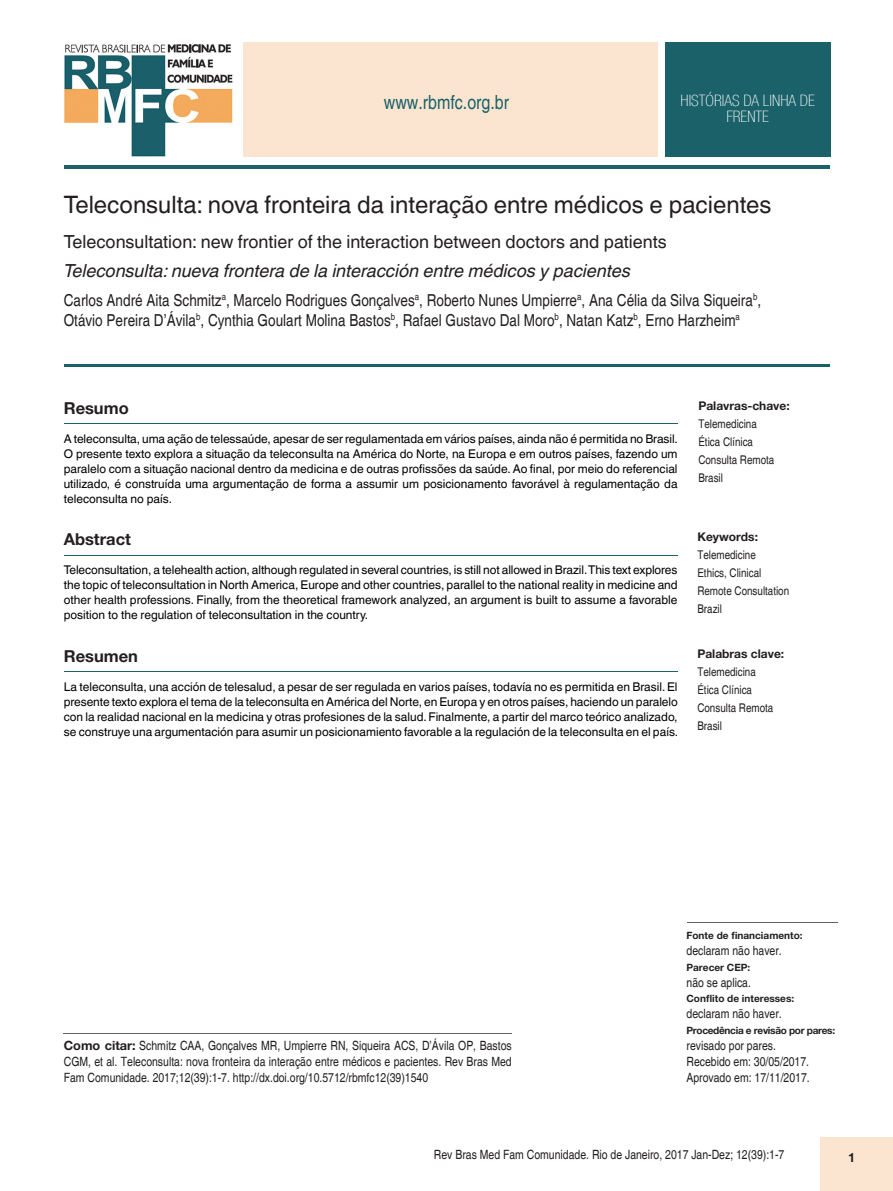
<style>
.page{position:relative;width:893px;height:1191px;background:#fff}
.page>*{position:absolute;margin:0;border:0;box-sizing:border-box;transform-origin:0 0}
.Título{font:24px "Helvetica World";color:#231f20}
.Instituição{font:condensed 19.5px "Helvetica";color:#1a6169}
.Titulo_traduzido{font:18px "Helvetica World";color:#231f20}
.Titulo_traduzido_3{font:italic 18px "Helvetica World";color:#231f20}
.Autor{font:condensed 16.5px/19.8px "Helvetica";color:#231f20}
.RESUMO{font:700 16.5px "Helvetica Neue";color:#231f20}
.Instituição-2{font:100 condensed 15.75px/15.9px "Helvetica Neue LT Com";color:#fff;text-align:center}
.Instituição-3{font:condensed 12.75px/15.9px "Helvetica";color:#231f20;text-align:justify}
.Instituição-4{font:700 12.75px "Helvetica Neue";color:#231f20}
.Abstract{font:12px/15px "Helvetica World";color:#000;text-align:justify}
.Key_words{font:condensed 12px "Helvetica";color:#231f20}
.Key_words-2{font:700 12px "Helvetica Neue";color:#231f20}
.Instituição-5{font:700 10.05px "Helvetica Neue";color:#231f20}
.Instituição-6{font:700 10.05px "Helvetica Neue";letter-spacing:-.03em;color:#231f20}
.s1{font-family:"Helvetica Neue";font-weight:700;font-stretch:normal}
</style>
<div class="page">
<div style="left:821px;top:1137px;width:72px;height:54px;background:#fbe5d0"></div>
<hr style="left:64px;top:165px;width:765px;height:4px;background:#1a6169">
<div style="left:243px;top:43px;width:414px;height:114px;background:#fbe5d0"></div>
<div style="left:665px;top:43px;width:165px;height:114px;background:#1a6169"></div>
<img style="left:64px;top:44px;width:169px;height:113px">
<hr style="left:64px;top:364px;width:765px;height:2px;background:#1a6169">
<hr style="left:64px;top:423px;width:614px;height:1px;background:#1a6169">
<hr style="left:64px;top:555px;width:614px;height:1px;background:#1a6169">
<hr style="left:64px;top:1033px;width:448px;height:1px;background:#636366">
<hr style="left:687px;top:922px;width:151px;height:1px;background:#636366">
<hr style="left:64px;top:671px;width:614px;height:1px;background:#1a6169">
<p class="Instituição" style="left:384px;top:90px;width:127px">www.rbmfc.org.br</p>
<p class="Instituição-2" style="left:680px;top:93px;width:136px">HISTÓRIAS DA LINHA DE<br>FRENTE</p>
<p class="Título" style="left:64px;top:191px;width:709px">Teleconsulta: nova fronteira da interação entre médicos e pacientes</p>
<p class="Titulo_traduzido" style="left:64px;top:231px;width:605px">Teleconsultation: new frontier of the interaction between doctors and patients</p>
<p class="Titulo_traduzido_3" style="left:64px;top:260px;width:568px">Teleconsulta: nueva frontera de la interacción entre médicos y pacientes</p>
<p class="Autor" style="left:64px;top:290px;width:699px">Carlos André Aita Schmitz<sup>a</sup>, Marcelo Rodrigues Gonçalves<sup>a</sup>, Roberto Nunes Umpierre<sup>a</sup>, Ana Célia da Silva Siqueira<sup>b</sup>,<br>Otávio Pereira D’Ávila<sup>b</sup>, Cynthia Goulart Molina Bastos<sup>b</sup>, Rafael Gustavo Dal Moro<sup>b</sup>, Natan Katz<sup>b</sup>, Erno Harzheim<sup>a</sup></p>
<p class="RESUMO" style="left:64px;top:398px;width:67px">Resumo</p>
<p class="Key_words-2" style="left:698px;top:398px;width:93px">Palavras-chave:</p>
<p class="Key_words" style="left:698px;top:416px;width:60px">Telemedicina</p>
<p class="Key_words" style="left:698px;top:434px;width:56px">Ética Clínica</p>
<p class="Key_words" style="left:698px;top:452px;width:78px">Consulta Remota</p>
<p class="Key_words" style="left:698px;top:470px;width:26px">Brasil</p>
<p class="Abstract" style="left:64px;top:431px;width:616px">A teleconsulta, uma ação de telessaúde, apesar de ser regulamentada em vários países, ainda não é permitida no Brasil.<br>O presente texto explora a situação da teleconsulta na América do Norte, na Europa e em outros países, fazendo um paralelo com a situação nacional dentro da medicina e de outras profissões da saúde. Ao final, por meio do referencial utilizado, é construída uma argumentação de forma a assumir um posicionamento favorável à regulamentação da teleconsulta no país.</p>
<p class="RESUMO" style="left:64px;top:529px;width:69px">Abstract</p>
<p class="Key_words-2" style="left:697px;top:529px;width:62px">Keywords:</p>
<p class="Key_words" style="left:697px;top:548px;width:60px">Telemedicine</p>
<p class="Key_words" style="left:697px;top:566px;width:65px">Ethics, Clinical</p>
<p class="Key_words" style="left:697px;top:584px;width:93px">Remote Consultation</p>
<p class="Key_words" style="left:697px;top:602px;width:26px">Brazil</p>
<p class="Abstract" style="left:64px;top:563px;width:615px">Teleconsultation, a telehealth action, although regulated in several countries, is still not allowed in Brazil. This text explores the topic of teleconsultation in North America, Europe and other countries, parallel to the national reality in medicine and other health professions. Finally, from the theoretical framework analyzed, an argument is built to assume a favorable position to the regulation of teleconsultation in the country.</p>
<p class="RESUMO" style="left:64px;top:646px;width:76px">Resumen</p>
<p class="Key_words-2" style="left:697px;top:646px;width:88px">Palabras clave:</p>
<p class="Key_words" style="left:697px;top:664px;width:60px">Telemedicina</p>
<p class="Key_words" style="left:697px;top:682px;width:56px">Ética Clínica</p>
<p class="Key_words" style="left:697px;top:700px;width:78px">Consulta Remota</p>
<p class="Key_words" style="left:697px;top:718px;width:26px">Brasil</p>
<p class="Abstract" style="left:64px;top:679px;width:616px">La teleconsulta, una acción de telesalud, a pesar de ser regulada en varios países, todavía no es permitida en Brasil. El presente texto explora el tema de la teleconsulta en América del Norte, en Europa y en otros países, haciendo un paralelo con la realidad nacional en la medicina y otras profesiones de la salud. Finalmente, a partir del marco teórico analizado, se construye una argumentación para asumir un posicionamiento favorable a la regulación de la teleconsulta en el país.</p>
<p class="Instituição-3" style="left:64px;top:1037px;width:449px"><span class="s1">Como citar:</span> Schmitz CAA, Gonçalves MR, Umpierre RN, Siqueira ACS, D’Ávila OP, Bastos CGM, et al. Teleconsulta: nova fronteira da interação entre médicos e pacientes. Rev Bras Med Fam Comunidade. 2017;12(39):1-7. http://dx.doi.org/10.5712/rbmfc12(39)1540</p>
<p class="Instituição-5" style="left:686px;top:929px;width:118px">Fonte de financiamento:</p>
<p class="Instituição-3" style="left:686px;top:942px;width:97px">declaram não haver.</p>
<p class="Instituição-5" style="left:686px;top:960px;width:65px">Parecer CEP:</p>
<p class="Instituição-3" style="left:686px;top:974px;width:66px">não se aplica.</p>
<p class="Instituição-5" style="left:686px;top:992px;width:109px">Conflito de interesses:</p>
<p class="Instituição-3" style="left:686px;top:1006px;width:97px">declaram não haver.</p>
<p class="Instituição-6" style="left:686px;top:1024px;width:150px">Procedência e revisão por pares:</p>
<p class="Instituição-3" style="left:686px;top:1037px;width:91px">revisado por pares.</p>
<p class="Instituição-3" style="left:686px;top:1053px;width:124px">Recebido em: 30/05/2017.</p>
<p class="Instituição-3" style="left:686px;top:1069px;width:125px">Aprovado em: 17/11/2017.</p>
<p class="Instituição-3" style="left:434px;top:1146px;width:352px">Rev Bras Med Fam Comunidade. Rio de Janeiro, 2017 Jan-Dez; 12(39):1-7</p>
<p class="Instituição-4" style="left:848px;top:1149px;width:9px">1</p>
</div>
